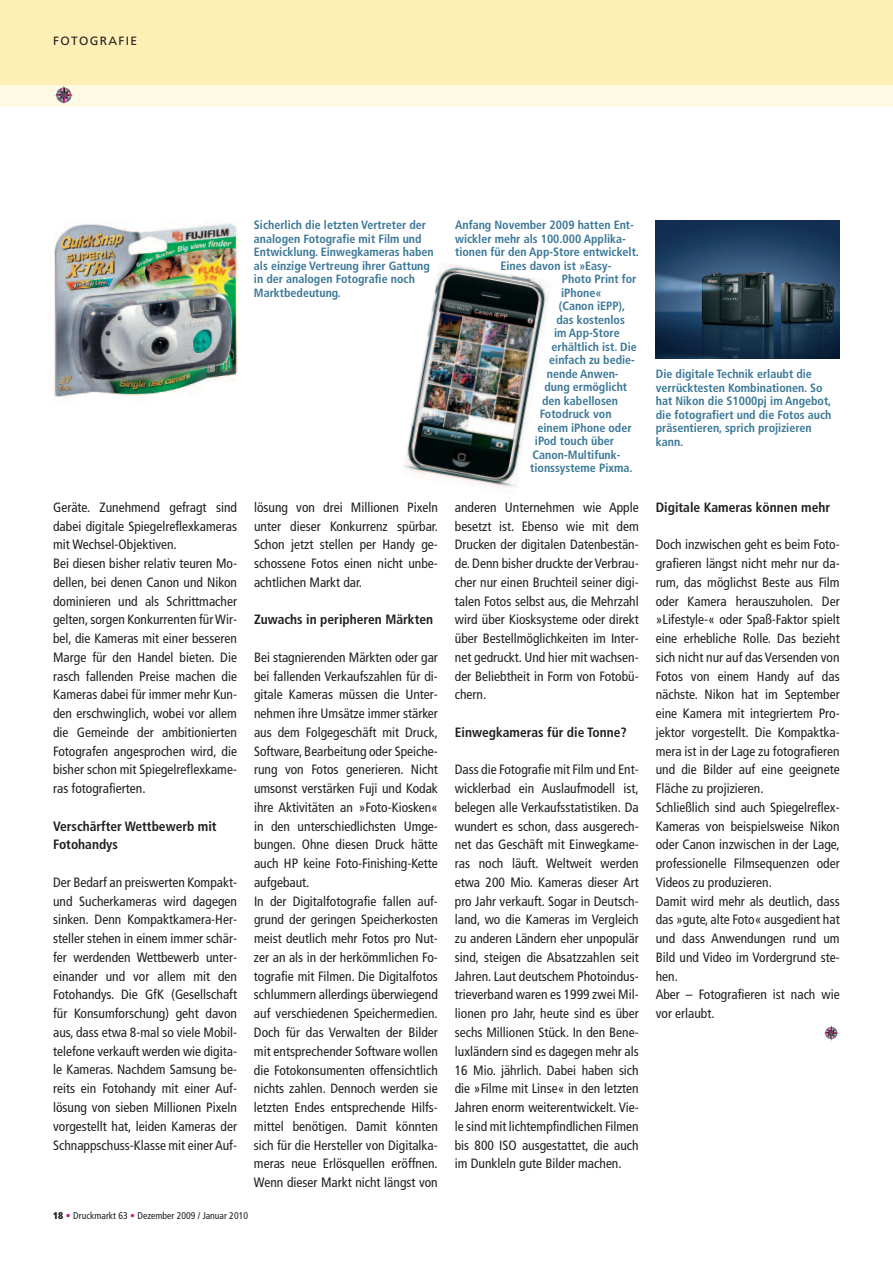
<style>
.page{position:relative;width:893px;height:1263px;background:#fff}
.page>*{position:absolute;margin:0;border:0;box-sizing:border-box;transform-origin:0 0}
.t1{font:condensed 13.5px/18.8px "Frutiger";color:#231f20;text-align:justify}
.t2{font:700 condensed 13.5px/18.8px "Frutiger";color:#231f20}
.t3{font:700 condensed 12px/13.5px "Frutiger";color:#3b7897}
.t4{font:12px "Frutiger";letter-spacing:.11em;color:#231f20}
.t5{font:condensed 9.75px "Frutiger";color:#231f20}
.s1{font-weight:900}
.s2{font-weight:700;color:#c61882}
.s3{color:#c61882}
</style>
<div class="page">
<div style="left:0;top:0;width:893px;height:85px;background:#fdefb5"></div>
<div style="left:0;top:85px;width:893px;height:21px;background:#fdf9e2"></div>
<svg style="left:64px;top:88px;width:10px;height:12px"></svg>
<svg style="left:823px;top:1025px;width:14px;height:16px"></svg>
<svg style="left:832px;top:1027px;width:7px;height:9px"></svg>
<img style="left:53px;top:220px;width:184px;height:181px">
<img style="left:404px;top:264px;width:146px;height:228px">
<img style="left:656px;top:220px;width:184px;height:139px">
<p class="t4" style="left:53px;top:36px;width:86px">FOTOGRAFIE</p>
<p class="t1" style="left:53px;top:499px;width:185px;text-align:left">Geräte. Zunehmend gefragt sind dabei digitale Spiegelreflexkameras mit Wechsel-Objektiven.<br>Bei diesen bisher relativ teuren Mo&shy;dellen, bei denen Canon und Nikon dominieren und als Schrittmacher gelten, sorgen Konkurrenten fürWir&shy;bel, die Kameras mit einer besseren Marge für den Handel bieten. Die rasch fallenden Preise machen die Kameras dabei für immer mehr Kun&shy;den erschwinglich, wobei vor allem die Gemeinde der ambitionierten Fotografen angesprochen wird, die bisher schon mit Spiegelreflexkame&shy;ras fotografierten.</p>
<p class="t2" style="left:53px;top:818px;width:165px">Verschärfter Wettbewerb mit<br>Fotohandys</p>
<p class="t1" style="left:53px;top:874px;width:185px">Der Bedarf an preiswerten Kompakt&shy;und Sucherkameras wird dagegen sinken. Denn Kompaktkamera-Her&shy;steller stehen in einem immer schär&shy;fer werdenden Wettbewerb unter&shy;einander und vor allem mit den Fotohandys. Die GfK (Gesellschaft für Konsumforschung) geht davon aus, dass etwa 8-mal so viele Mobil&shy;telefone verkauft werden wie digita&shy;le Kameras. Nachdem Samsung be&shy;reits ein Fotohandy mit einer Auf&shy;lösung von sieben Millionen Pixeln vorgestellt hat, leiden Kameras der Schnappschuss-Klasse mit einerAuf-</p>
<p class="t3" style="left:254px;top:219px;width:181px">Sicherlich die letzten Vertreter der analogen Fotografie mit Film und<br>Entwicklung. Einwegkameras haben als einzige Vertreung ihrer Gattung in der analogen Fotografie noch<br>Marktbedeutung.</p>
<p class="t3" style="left:455px;top:219px;width:180px">Anfang November 2009 hatten Ent-</p>
<p class="t3" style="left:455px;top:233px;width:172px">wickler mehr als 100.000 Applika-</p>
<p class="t3" style="left:455px;top:246px;width:185px">tionen für den App-Store entwickelt.</p>
<p class="t3" style="left:500px;top:260px;width:113px">Eines davon ist »Easy-</p>
<p class="t3" style="left:562px;top:273px;width:76px">Photo Print for</p>
<p class="t3" style="left:561px;top:287px;width:42px">iPhone«</p>
<p class="t3" style="left:559px;top:300px;width:68px">(Canon iEPP),</p>
<p class="t3" style="left:556px;top:314px;width:70px">das kostenlos</p>
<p class="t3" style="left:554px;top:327px;width:67px">im App-Store</p>
<p class="t3" style="left:552px;top:341px;width:87px">erhältlich ist. Die</p>
<p class="t3" style="left:549px;top:354px;width:87px">einfach zu bedie-</p>
<p class="t3" style="left:547px;top:368px;width:73px">nende Anwen-</p>
<p class="t3" style="left:544px;top:381px;width:84px">dung ermöglicht</p>
<p class="t3" style="left:542px;top:395px;width:78px">den kabellosen</p>
<p class="t3" style="left:540px;top:408px;width:73px">Fotodruck von</p>
<p class="t3" style="left:537px;top:422px;width:96px">einem iPhone oder</p>
<p class="t3" style="left:535px;top:435px;width:81px">iPod touch über</p>
<p class="t3" style="left:533px;top:449px;width:90px">Canon-Multifunk-</p>
<p class="t3" style="left:530px;top:462px;width:104px">tionssysteme Pixma.</p>
<p class="t1" style="left:254px;top:499px;width:185px">lösung von drei Millionen Pixeln unter dieser Konkurrenz spürbar.<br>Schon jetzt stellen per Handy ge&shy;schossene Fotos einen nicht unbe&shy;achtlichen Markt dar.</p>
<p class="t2" style="left:254px;top:611px;width:181px">Zuwachs in peripheren Märkten</p>
<p class="t1" style="left:254px;top:649px;width:185px;text-align:left">Bei stagnierenden Märkten oder gar bei fallenden Verkaufszahlen für di&shy;gitale Kameras müssen die Unter&shy;nehmen ihre Umsätze immer stärker aus dem Folgegeschäft mit Druck, Software, Bearbeitung oder Speiche&shy;rung von Fotos generieren. Nicht umsonst verstärken Fuji und Kodak ihre Aktivitäten an »Foto-Kiosken« in den unterschiedlichsten Umge&shy;bungen. Ohne diesen Druck hätte auch HP keine Foto-Finishing-Kette aufgebaut.<br>In der Digitalfotografie fallen auf&shy;grund der geringen Speicherkosten meist deutlich mehr Fotos pro Nut&shy;zer an als in der herkömmlichen Fo&shy;tografie mit Filmen. Die Digitalfotos schlummern allerdings überwiegend auf verschiedenen Speichermedien.<br>Doch für das Verwalten der Bilder mit entsprechender Software wollen die Fotokonsumenten offensichtlich nichts zahlen. Dennoch werden sie letzten Endes entsprechende Hilfs&shy;mittel benötigen. Damit könnten sich für die Hersteller von Digitalka&shy;meras neue Erlösquellen eröffnen.<br>Wenn dieser Markt nicht längst von</p>
<p class="t1" style="left:455px;top:499px;width:185px">anderen Unternehmen wie Apple besetzt ist. Ebenso wie mit dem Drucken der digitalen Datenbestän&shy;de. Denn bisher druckte der Verbrau&shy;cher nur einen Bruchteil seiner digi&shy;talen Fotos selbst aus, die Mehrzahl wird über Kiosksysteme oder direkt über Bestellmöglichkeiten im Inter&shy;net gedruckt. Und hier mit wachsen&shy;der Beliebtheit in Form von Fotobü&shy;chern.</p>
<p class="t2" style="left:455px;top:724px;width:174px">Einwegkameras für die Tonne?</p>
<p class="t1" style="left:455px;top:761px;width:185px">Dass die Fotografie mit Film und Ent&shy;wicklerbad ein Auslaufmodell ist, belegen alle Verkaufsstatistiken. Da wundert es schon, dass ausgerech&shy;net das Geschäft mit Einwegkame&shy;ras noch läuft. Weltweit werden etwa 200 Mio. Kameras dieser Art pro Jahr verkauft. Sogar in Deutsch&shy;land, wo die Kameras im Vergleich zu anderen Ländern eher unpopulär sind, steigen die Absatzzahlen seit Jahren. Laut deutschem Photoindus&shy;trieverband waren es 1999 zwei Mil&shy;lionen pro Jahr, heute sind es über sechs Millionen Stück. In den Bene&shy;luxländern sind es dagegen mehr als 16 Mio. jährlich. Dabei haben sich die »Filme mit Linse« in den letzten Jahren enorm weiterentwickelt. Vie&shy;le sind mit lichtempfindlichen Filmen bis 800 ISO ausgestattet, die auch im Dunkleln gute Bilder machen.</p>
<p class="t5" style="left:53px;top:1212px;width:196px"><span class="s1">18</span> <span class="s2">•</span> Druckmarkt 63 <span class="s3">•</span> Dezember 2009 / Januar 2010</p>
<p class="t3" style="left:656px;top:368px;width:177px">Die digitale Technik erlaubt die verrücktesten Kombinationen. So hat Nikon die S1000pj im Angebot, die fotografiert und die Fotos auch präsentieren, sprich projizieren kann.</p>
<p class="t2" style="left:656px;top:499px;width:176px">Digitale Kameras können mehr</p>
<p class="t1" style="left:656px;top:536px;width:185px;text-align:left">Doch inzwischen geht es beim Foto&shy;grafieren längst nicht mehr nur da&shy;rum, das möglichst Beste aus Film oder Kamera herauszuholen. Der »Lifestyle-« oder Spaß-Faktor spielt eine erhebliche Rolle. Das bezieht sich nicht nur auf das Versenden von<br>Fotos von einem Handy auf das nächste. Nikon hat im September eine Kamera mit integriertem Pro&shy;jektor vorgestellt. Die Kompaktka&shy;mera ist in der Lage zu fotografieren und die Bilder auf eine geeignete<br>Fläche zu projizieren.<br>Schließlich sind auch Spiegelreflex-<br>Kameras von beispielsweise Nikon oder Canon inzwischen in der Lage, professionelle Filmsequenzen oder<br>Videos zu produzieren.<br>Damit wird mehr als deutlich, dass das »gute, alte Foto« ausgedient hat und dass Anwendungen rund um<br>Bild und Video im Vordergrund ste&shy;hen.<br>Aber – Fotografieren ist nach wie vor erlaubt.</p>
</div>
